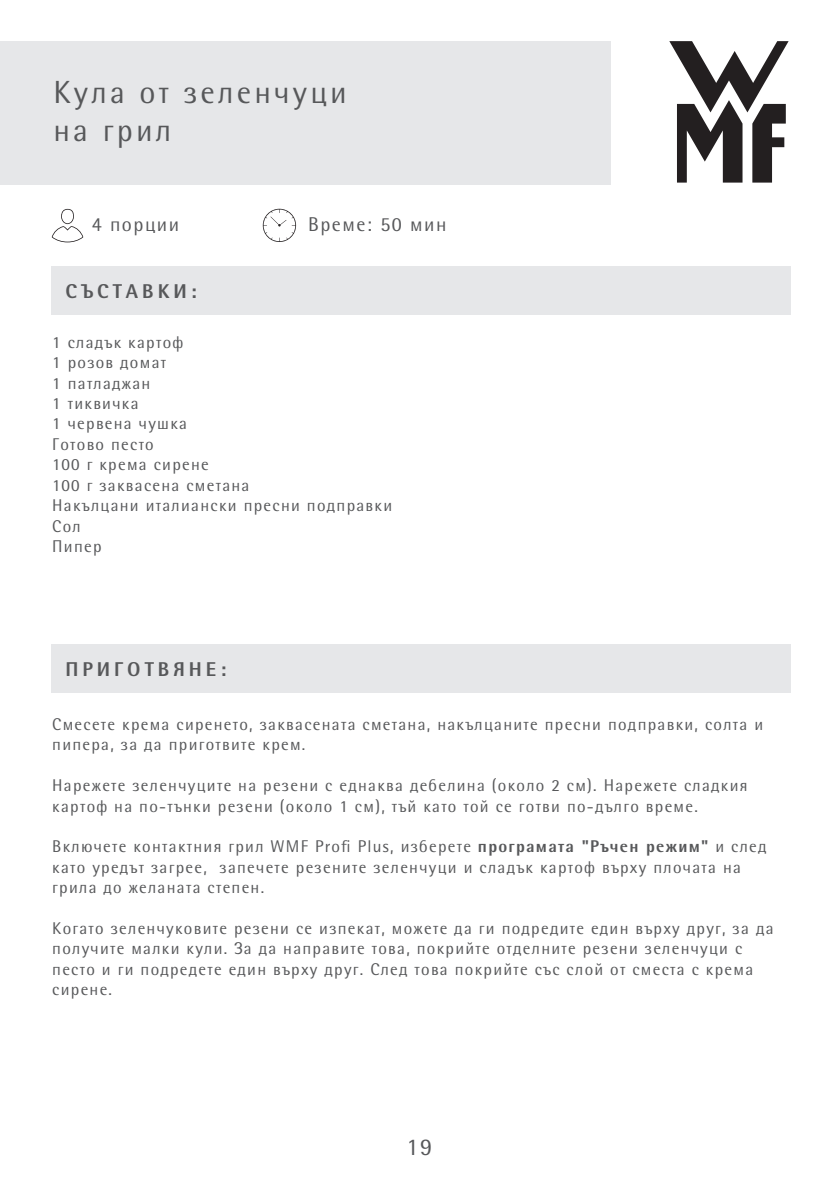
<style>
.page{position:relative;width:840px;height:1191px;background:#fff}
.page>*{position:absolute;margin:0;border:0;box-sizing:border-box;transform-origin:0 0}
.t1{font:32px/38.4px "WMF Rotis";letter-spacing:.1em;color:#57585a}
.t2{font:24px "WMF Rotis";color:#57585a}
.t3{font:700 20px "WMF Rotis";letter-spacing:.2em;color:#57585a}
.t4{font:20px "WMF Rotis";letter-spacing:.075em;color:#57585a}
.t5{font:17px/20.4px "WMF Rotis";letter-spacing:.075em;color:#57585a}
.s1{font-weight:700}
</style>
<div class="page">
<div style="left:0;top:41px;width:610px;height:144px;background:#e6e7e9"></div>
<svg style="left:669px;top:41px;width:119px;height:142px"></svg>
<div style="left:51px;top:266px;width:740px;height:48px;background:#e6e7e9"></div>
<svg style="left:263px;top:209px;width:33px;height:33px"></svg>
<svg style="left:52px;top:209px;width:31px;height:33px"></svg>
<div style="left:51px;top:644px;width:740px;height:48px;background:#e6e7e9"></div>
<h1 class="t1" style="left:53px;top:72px;width:295px">Кула от зеленчуци на грил</h1>
<p class="t4" style="left:92px;top:212px;width:89px">4 порции</p>
<p class="t4" style="left:308px;top:212px;width:140px">Време: 50 мин</p>
<p class="t3" style="left:65px;top:279px;width:133px">СЪСТАВКИ:</p>
<p class="t5" style="left:52px;top:332px;width:341px">1 сладък картоф<br>1 розов домат<br>1 патладжан<br>1 тиквичка<br>1 червена чушка<br>Готово песто<br>100 г крема сирене<br>100 г заквасена сметана<br>Накълцани италиански пресни подправки<br>Сол<br>Пипер</p>
<p class="t3" style="left:65px;top:657px;width:162px">ПРИГОТВЯНЕ:</p>
<p class="t5" style="left:52px;top:714px;width:712px">Смесете крема сиренето, заквасената сметана, накълцаните пресни подправки, солта и пипера, за да приготвите крем.</p>
<p class="t5" style="left:52px;top:775px;width:696px">Нарежете зеленчуците на резени с еднаква дебелина (около 2 см). Нарежете сладкия картоф на по-тънки резени (около 1 см), тъй като той се готви по-дълго време.</p>
<p class="t5" style="left:52px;top:836px;width:715px">Включете контактния грил WMF Profi Plus, изберете <span class="s1">програмата "Ръчен режим"</span> и след като уредът загрее, запечете резените зеленчуци и сладък картоф върху плочата на грила до желаната степен.</p>
<p class="t5" style="left:52px;top:918px;width:722px">Когато зеленчуковите резени се изпекат, можете да ги подредите един върху друг, за да получите малки кули. За да направите това, покрийте отделните резени зеленчуци с песто и ги подредете един върху друг. След това покрийте със слой от сместа с крема сирене.</p>
<h2 class="t2" style="left:406px;top:1132px;width:27px">19</h2>
</div>
